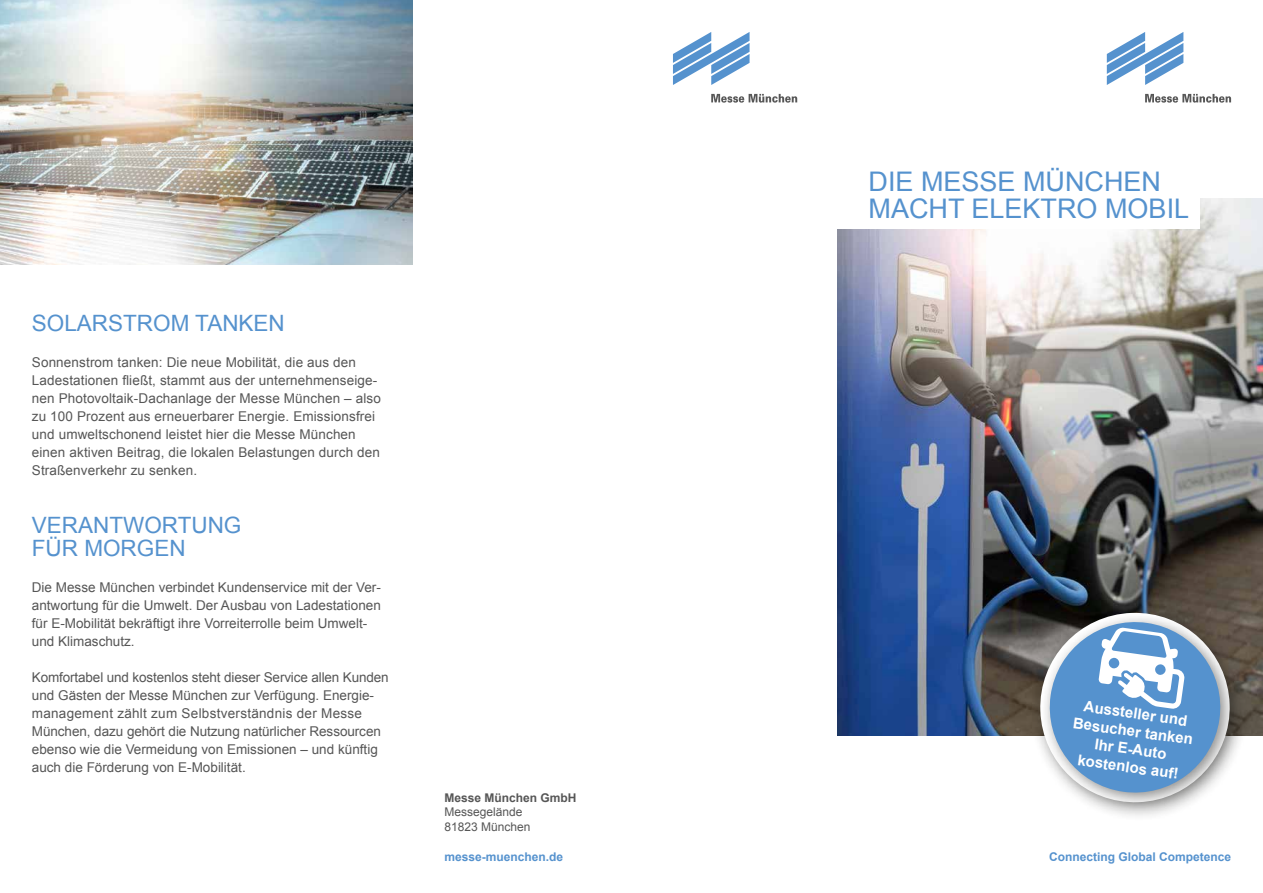
<style>
.page{position:relative;width:1263px;height:893px;background:#fff}
.page>*{position:absolute;margin:0;border:0;box-sizing:border-box;transform-origin:0 0}
.t1{font:27px/27px "Arial";color:#5592ce}
.t2{font:22.5px/22.5px "Arial";color:#5592ce}
.t3{font:700 15px/18px "Arial";color:#fff;text-align:center}
.t4{font:13.5px/18px "Arial";color:#565656}
.t5{font:700 12px "Arial";color:#5592ce}
.t6{font:12px/14.4px "Arial";color:#565656}
.t7{font:700 12px "Arial";color:#565656}
</style>
<div class="page">
<img style="left:0;top:0;width:412px;height:265px">
<img style="left:838px;top:198px;width:425px;height:538px">
<div style="left:836px;top:152px;width:364px;height:77px;background:#fff"></div>
<svg style="left:1145px;top:94px;width:86px;height:9px"></svg>
<svg style="left:1107px;top:32px;width:76px;height:53px"></svg>
<svg style="left:711px;top:94px;width:86px;height:9px"></svg>
<svg style="left:673px;top:32px;width:76px;height:53px"></svg>
<div style="left:1029px;top:602px;width:219px;height:219px;background:#1a1a18;opacity:.5"></div>
<div style="left:1040px;top:612px;width:197px;height:198px;background:#1a1a18;opacity:.5"></div>
<svg style="left:1038px;top:611px;width:193px;height:193px"></svg>
<h2 class="t2" style="left:32px;top:312px;width:254px">SOLARSTROM TANKEN</h2>
<p class="t4" style="left:32px;top:353px;width:351px">Sonnenstrom tanken: Die neue Mobilität, die aus den Ladestationen fließt, stammt aus der unternehmenseige&shy;nen Photovoltaik-Dachanlage der Messe München – also zu 100 Prozent aus erneuerbarer Energie. Emissionsfrei und umweltschonend leistet hier die Messe München einen aktiven Beitrag, die lokalen Belastungen durch den Straßenverkehr zu senken.</p>
<h2 class="t2" style="left:32px;top:514px;width:211px">VERANTWORTUNG<br>FÜR MORGEN</h2>
<p class="t4" style="left:32px;top:578px;width:350px">Die Messe München verbindet Kundenservice mit der Ver&shy;antwortung für die Umwelt. Der Ausbau von Ladestationen für E-Mobilität bekräftigt ihre Vorreiterrolle beim Umwelt&shy;und Klimaschutz.</p>
<p class="t4" style="left:32px;top:668px;width:358px">Komfortabel und kostenlos steht dieser Service allen Kunden und Gästen der Messe München zur Verfügung. Energie&shy;management zählt zum Selbstverständnis der Messe München, dazu gehört die Nutzung natürlicher Ressourcen ebenso wie die Vermeidung von Emissionen – und künftig auch die Förderung von E-Mobilität.</p>
<h1 class="t1" style="left:868px;top:168px;width:322px">DIE MESSE MÜNCHEN<br>MACHT ELEKTRO MOBIL</h1>
<p class="t3" style="left:1077px;top:696px;width:122px;rotate:8deg">Aussteller und<br>Besucher tanken<br>Ihr E-Auto kostenlos auf!</p>
<p class="t7" style="left:444px;top:789px;width:134px">Messe München GmbH</p>
<p class="t6" style="left:444px;top:805px;width:88px">Messegelände<br>81823 München</p>
<p class="t5" style="left:444px;top:849px;width:120px">messe-muenchen.de</p>
<p class="t5" style="left:1049px;top:849px;width:184px">Connecting Global Competence</p>
</div>
